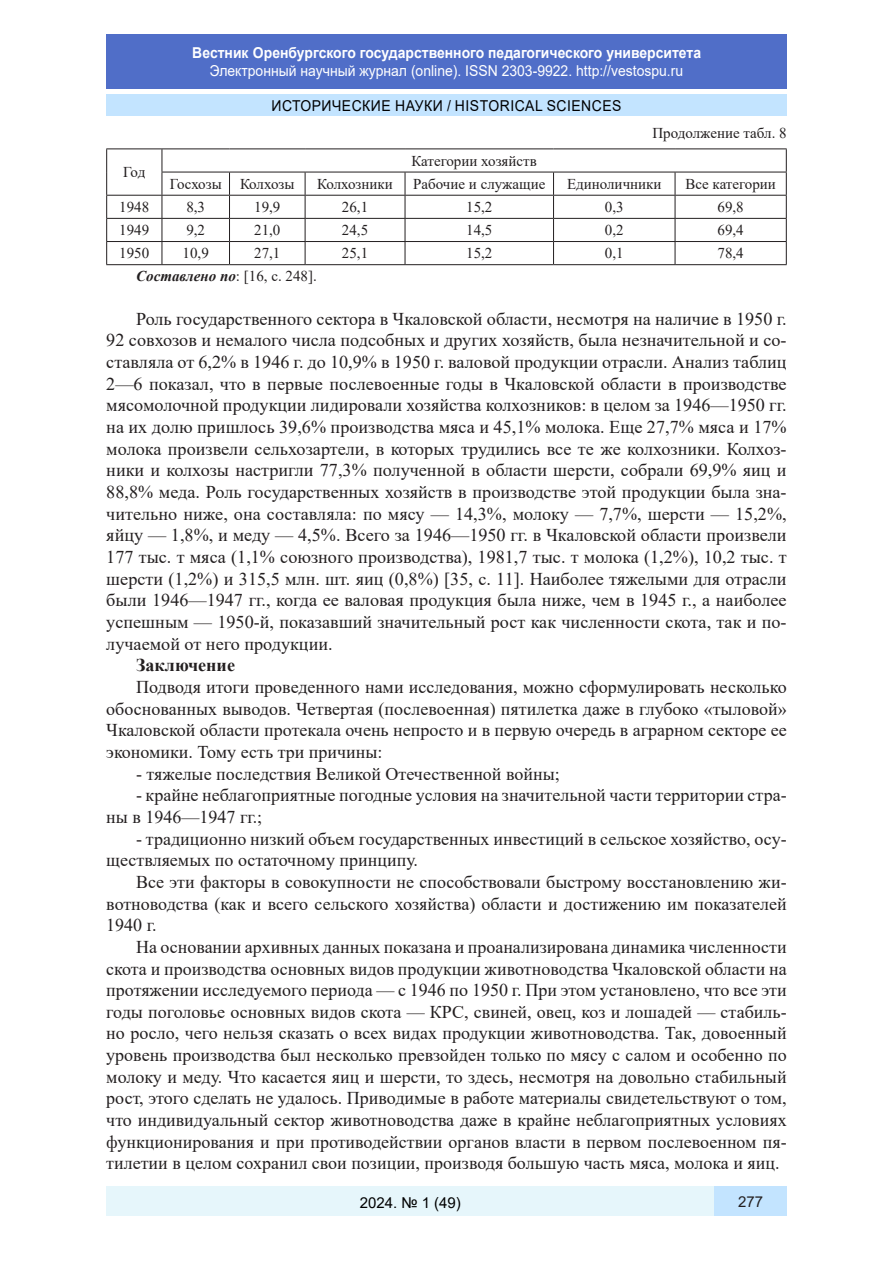
<style>
.page{position:relative;width:893px;height:1263px;background:#fff}
.page>*{position:absolute;margin:0;border:0;box-sizing:border-box;transform-origin:0 0}
.Стиль2{font:18px/21.6px "Times New Roman";color:#231f20;text-align:justify}
.Стиль2-2{font:700 18px "Times New Roman";color:#231f20}
.таблица{font:15px "Times New Roman";color:#231f20}
.t1{font:15px "Arial";color:#fff;scale:.93 1}
.t2{font:700 15px "Arial";color:#fff;scale:.93 1}
.t3{font:15px "Arial";letter-spacing:.035em;color:#000;scale:.93 1}
.литература{font:italic 700 15px "Times New Roman";color:#231f20}
.t4{font:15px "Arial";letter-spacing:.035em;color:#000}
.t5{font:15px "Arial";color:#231f20}
.s1{font-weight:400;font-style:normal}
</style>
<div class="page">
<div style="left:106px;top:95px;width:681px;height:21px;background:#c3e4ff"></div>
<div style="left:106px;top:34px;width:681px;height:55px;background:#506ec8"></div>
<div style="left:106px;top:1186px;width:608px;height:30px;background:#e6f6fb"></div>
<div style="left:714px;top:1186px;width:73px;height:30px;background:#c3e4ff"></div>
<hr style="left:162px;top:172px;width:67px;height:1px;background:#231f20">
<hr style="left:230px;top:172px;width:75px;height:1px;background:#231f20">
<hr style="left:305px;top:172px;width:100px;height:1px;background:#231f20">
<hr style="left:405px;top:172px;width:149px;height:1px;background:#231f20">
<hr style="left:554px;top:172px;width:121px;height:1px;background:#231f20">
<hr style="left:675px;top:172px;width:112px;height:1px;background:#231f20">
<hr style="left:106px;top:195px;width:56px;height:1px;background:#231f20">
<hr style="left:162px;top:195px;width:67px;height:1px;background:#231f20">
<hr style="left:230px;top:195px;width:75px;height:1px;background:#231f20">
<hr style="left:305px;top:195px;width:100px;height:1px;background:#231f20">
<hr style="left:405px;top:195px;width:149px;height:1px;background:#231f20">
<hr style="left:554px;top:195px;width:121px;height:1px;background:#231f20">
<hr style="left:675px;top:195px;width:112px;height:1px;background:#231f20">
<hr style="left:106px;top:218px;width:56px;height:1px;background:#231f20">
<hr style="left:162px;top:218px;width:67px;height:1px;background:#231f20">
<hr style="left:230px;top:218px;width:75px;height:1px;background:#231f20">
<hr style="left:305px;top:218px;width:100px;height:1px;background:#231f20">
<hr style="left:405px;top:218px;width:149px;height:1px;background:#231f20">
<hr style="left:554px;top:218px;width:121px;height:1px;background:#231f20">
<hr style="left:675px;top:218px;width:112px;height:1px;background:#231f20">
<hr style="left:106px;top:241px;width:56px;height:1px;background:#231f20">
<hr style="left:162px;top:241px;width:67px;height:1px;background:#231f20">
<hr style="left:230px;top:241px;width:75px;height:1px;background:#231f20">
<hr style="left:305px;top:241px;width:100px;height:1px;background:#231f20">
<hr style="left:405px;top:241px;width:149px;height:1px;background:#231f20">
<hr style="left:554px;top:241px;width:121px;height:1px;background:#231f20">
<hr style="left:675px;top:241px;width:112px;height:1px;background:#231f20">
<svg style="left:162px;top:150px;width:1px;height:114px"></svg>
<svg style="left:229px;top:172px;width:1px;height:92px"></svg>
<svg style="left:305px;top:172px;width:1px;height:92px"></svg>
<svg style="left:405px;top:172px;width:1px;height:92px"></svg>
<svg style="left:553px;top:172px;width:1px;height:92px"></svg>
<svg style="left:675px;top:172px;width:1px;height:92px"></svg>
<hr style="left:106px;top:149px;width:56px;height:1px;background:#231f20">
<hr style="left:162px;top:149px;width:67px;height:1px;background:#231f20">
<hr style="left:230px;top:149px;width:75px;height:1px;background:#231f20">
<hr style="left:305px;top:149px;width:100px;height:1px;background:#231f20">
<hr style="left:405px;top:149px;width:149px;height:1px;background:#231f20">
<hr style="left:554px;top:149px;width:121px;height:1px;background:#231f20">
<hr style="left:675px;top:149px;width:112px;height:1px;background:#231f20">
<svg style="left:106px;top:149px;width:1px;height:115px"></svg>
<svg style="left:786px;top:149px;width:1px;height:115px"></svg>
<hr style="left:106px;top:264px;width:56px;height:1px;background:#231f20">
<hr style="left:162px;top:264px;width:67px;height:1px;background:#231f20">
<hr style="left:230px;top:264px;width:75px;height:1px;background:#231f20">
<hr style="left:305px;top:264px;width:100px;height:1px;background:#231f20">
<hr style="left:405px;top:264px;width:149px;height:1px;background:#231f20">
<hr style="left:554px;top:264px;width:121px;height:1px;background:#231f20">
<hr style="left:675px;top:264px;width:112px;height:1px;background:#231f20">
<p class="t2" style="left:192px;top:42px;width:549px">Вестник Оренбургского государственного педагогического университета</p>
<p class="t1" style="left:210px;top:60px;width:511px">Электронный научный журнал (online). ISSN 2303-9922. http://vestospu.ru</p>
<p class="таблица" style="left:123px;top:162px;width:24px">Год</p>
<p class="t3" style="left:271px;top:95px;width:378px">ИСТОРИЧЕСКИЕ НАУКИ / HISTORICAL SCIENCES</p>
<p class="таблица" style="left:411px;top:150px;width:127px">Категории хозяйств</p>
<p class="таблица" style="left:652px;top:122px;width:136px">Продолжение табл. 8</p>
<p class="таблица" style="left:170px;top:173px;width:54px">Госхозы</p>
<p class="таблица" style="left:240px;top:173px;width:56px">Колхозы</p>
<p class="таблица" style="left:317px;top:173px;width:77px">Колхозники</p>
<p class="таблица" style="left:413px;top:173px;width:134px">Рабочие и служащие</p>
<p class="таблица" style="left:567px;top:173px;width:96px">Единоличники</p>
<p class="таблица" style="left:685px;top:173px;width:92px">Все категории</p>
<p class="таблица" style="left:119px;top:196px;width:31px">1948</p>
<p class="таблица" style="left:186px;top:196px;width:20px">8,3</p>
<p class="таблица" style="left:254px;top:196px;width:28px">19,9</p>
<p class="таблица" style="left:342px;top:196px;width:28px">26,1</p>
<p class="таблица" style="left:466px;top:196px;width:28px">15,2</p>
<p class="таблица" style="left:605px;top:196px;width:20px">0,3</p>
<p class="таблица" style="left:717px;top:196px;width:28px">69,8</p>
<p class="таблица" style="left:119px;top:220px;width:31px">1949</p>
<p class="таблица" style="left:186px;top:220px;width:20px">9,2</p>
<p class="таблица" style="left:254px;top:220px;width:28px">21,0</p>
<p class="таблица" style="left:342px;top:220px;width:28px">24,5</p>
<p class="таблица" style="left:466px;top:220px;width:28px">14,5</p>
<p class="таблица" style="left:605px;top:220px;width:20px">0,2</p>
<p class="таблица" style="left:717px;top:220px;width:28px">69,4</p>
<p class="таблица" style="left:119px;top:243px;width:31px">1950</p>
<p class="таблица" style="left:183px;top:243px;width:28px">10,9</p>
<p class="таблица" style="left:254px;top:243px;width:28px">27,1</p>
<p class="таблица" style="left:342px;top:243px;width:28px">25,1</p>
<p class="таблица" style="left:466px;top:243px;width:28px">15,2</p>
<p class="таблица" style="left:605px;top:243px;width:20px">0,1</p>
<p class="таблица" style="left:717px;top:243px;width:28px">78,4</p>
<p class="литература" style="left:136px;top:266px;width:182px">Составлено по<span class="s1">: [16, с. 248].</span></p>
<p class="Стиль2" style="left:106px;top:307px;width:682px;text-indent:30px">Роль государственного сектора в Чкаловской области, несмотря на наличие в 1950 г.<br>92 совхозов и немалого числа подсобных и других хозяйств, была незначительной и со&shy;ставляла от 6,2% в 1946 г. до 10,9% в 1950 г. валовой продукции отрасли. Анализ таблиц 2—6 показал, что в первые послевоенные годы в Чкаловской области в производстве мясомолочной продукции лидировали хозяйства колхозников: в целом за 1946—1950 гг. на их долю пришлось 39,6% производства мяса и 45,1% молока. Еще 27,7% мяса и 17% молока произвели сельхозартели, в которых трудились все те же колхозники. Колхоз&shy;ники и колхозы настригли 77,3% полученной в области шерсти, собрали 69,9% яиц и 88,8% меда. Роль государственных хозяйств в производстве этой продукции была зна&shy;чительно ниже, она составляла: по мясу — 14,3%, молоку — 7,7%, шерсти — 15,2%, яйцу — 1,8%, и меду — 4,5%. Всего за 1946—1950 гг. в Чкаловской области произвели 177 тыс. т мяса (1,1% союзного производства), 1981,7 тыс. т молока (1,2%), 10,2 тыс. т шерсти (1,2%) и 315,5 млн. шт. яиц (0,8%) [35, с. 11]. Наиболее тяжелыми для отрасли были 1946—1947 гг., когда ее валовая продукция была ниже, чем в 1945 г., а наиболее успешным — 1950-й, показавший значительный рост как численности скота, так и по&shy;лучаемой от него продукции.</p>
<p class="Стиль2-2" style="left:136px;top:652px;width:100px">Заключение</p>
<p class="Стиль2" style="left:106px;top:675px;width:682px;text-indent:30px">Подводя итоги проведенного нами исследования, можно сформулировать несколько обоснованных выводов. Четвертая (послевоенная) пятилетка даже в глубоко «тыловой» Чкаловской области протекала очень непросто и в первую очередь в аграрном секторе ее экономики. Тому есть три причины:</p>
<p class="Стиль2" style="left:136px;top:762px;width:425px">- тяжелые последствия Великой Отечественной войны;</p>
<p class="Стиль2" style="left:106px;top:784px;width:682px;text-indent:30px">- крайне неблагоприятные погодные условия на значительной части территории стра&shy;ны в 1946—1947 гг.;</p>
<p class="Стиль2" style="left:106px;top:827px;width:682px;text-indent:30px">- традиционно низкий объем государственных инвестиций в сельское хозяйство, осу&shy;ществляемых по остаточному принципу.</p>
<p class="Стиль2" style="left:106px;top:870px;width:682px;text-indent:30px">Все эти факторы в совокупности не способствовали быстрому восстановлению жи&shy;вотноводства (как и всего сельского хозяйства) области и достижению им показателей 1940 г.</p>
<p class="Стиль2" style="left:106px;top:935px;width:682px;text-indent:30px">На основании архивных данных показана и проанализирована динамика численности скота и производства основных видов продукции животноводства Чкаловской области на протяжении исследуемого периода — с 1946 по 1950 г. При этом установлено, что все эти годы поголовье основных видов скота — КРС, свиней, овец, коз и лошадей — стабиль&shy;но росло, чего нельзя сказать о всех видах продукции животноводства. Так, довоенный уровень производства был несколько превзойден только по мясу с салом и особенно по молоку и меду. Что касается яиц и шерсти, то здесь, несмотря на довольно стабильный рост, этого сделать не удалось. Приводимые в работе материалы свидетельствуют о том, что индивидуальный сектор животноводства даже в крайне неблагоприятных условиях функционирования и при противодействии органов власти в первом послевоенном пя&shy;тилетии в целом сохранил свои позиции, производя большую часть мяса, молока и яиц.</p>
<p class="t4" style="left:360px;top:1192px;width:103px">2024. № 1 (49)</p>
<p class="t5" style="left:738px;top:1191px;width:27px">277</p>
</div>
